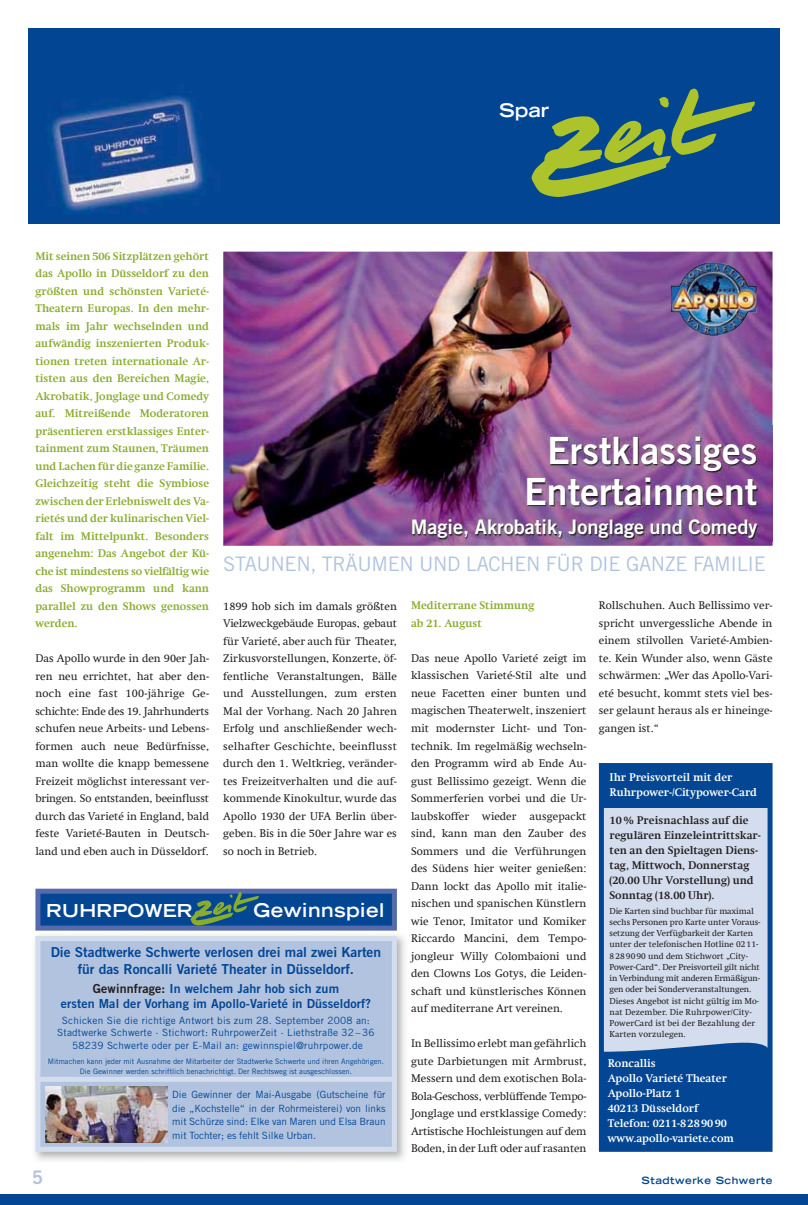
<style>
.page{position:relative;width:808px;height:1205px;background:#fff}
.page>*{position:absolute;margin:0;border:0;box-sizing:border-box;transform-origin:0 0}
.t1{font:37.5px/41.2px "Trade Gothic LT Std Bd 2";color:#fff;text-align:right}
.t2{font:20px "Trade Gothic LT Std";letter-spacing:-.02em;color:#b1c3df}
.t3{font:20px "Trade Gothic LT Std Bd 2";color:#fff}
.t4{font:700 expanded 18.88px "Trade Gothic LT Std";letter-spacing:.025em;color:#fff}
.t5{font:700 expanded 18.75px "Trade Gothic LT Std";color:#fff}
.t6{font:18.75px "Trade Gothic LT Std Bd 2";color:#b1c3df}
.t7{font:700 expanded 17.88px "Trade Gothic LT Std";letter-spacing:.01em;color:#fff}
.t8{font:13.75px/17.5px "Trade Gothic LT Std Bd 2";color:#034694;text-align:center}
.t9{font:12.5px/15px "Trade Gothic LT Std Bd 2";letter-spacing:.01em;color:#034694;text-align:center}
.t10{font:11.25px/17.5px "Swift Com";color:#231f20;text-align:justify}
.t11{font:700 11.25px/17.5px "Swift Com";color:#88ac2e;text-align:justify}
.t12{font:700 11.25px/15px "Swift Com";color:#fff}
.t13{font:700 11.25px/15px "Swift Com";color:#231f20}
.t14{font:10px/13.8px "Trade Gothic LT Std";letter-spacing:.02em;color:#034694;text-align:justify}
.t15{font:700 expanded 10px "Trade Gothic LT Std";letter-spacing:.05em;color:#034694}
.t16{font:8.75px/11.2px "Swift Com";letter-spacing:-.01em;color:#231f20}
.t17{font:7.5px/10px "Trade Gothic LT Std";color:#034694;text-align:center}
.s1{color:#231f20}
</style>
<div class="page">
<div style="left:0;top:1194px;width:808px;height:11px;background:#034694"></div>
<img style="left:28px;top:28px;width:752px;height:195px">
<svg style="left:531px;top:88px;width:224px;height:109px;background:#356b73"></svg>
<div style="left:601px;top:765px;width:169px;height:384px;background:#d4dded"></div>
<div style="left:599px;top:763px;width:173px;height:389px;border:5px solid #034694"></div>
<svg style="left:601px;top:1032px;width:169px;height:119px;background:#1c589e"></svg>
<div style="left:602px;top:765px;width:168px;height:42px;background:#034694"></div>
<img style="left:35px;top:935px;width:370px;height:226px">
<div style="left:38px;top:938px;width:356px;height:211px;background:#b1c3df"></div>
<div style="left:35px;top:936px;width:362px;height:216px;border:5px solid #d4dded"></div>
<div style="left:38px;top:891px;width:356px;height:37px;background:#034694"></div>
<div style="left:35px;top:888px;width:362px;height:42px;border:5px solid #566bab"></div>
<svg style="left:191px;top:892px;width:68px;height:33px"></svg>
<div style="left:35px;top:1077px;width:362px;height:5px;background:#d4dded"></div>
<img style="left:45px;top:1087px;width:122px;height:55px">
<img style="left:223px;top:252px;width:549px;height:294px">
<img style="left:395px;top:426px;width:378px;height:115px">
<img style="left:680px;top:262px;width:68px;height:74px">
<h3 class="t5" style="left:499px;top:99px;width:51px">Spar</h3>
<p class="t11" style="left:35px;top:247px;width:175px">Mit seinen 506 Sitzplätzen gehört das Apollo in Düsseldorf zu den größten und schönsten Varieté-Theatern Europas. In den mehr&shy;mals im Jahr wechselnden und aufwändig inszenierten Produk&shy;tionen treten internationale Ar&shy;tisten aus den Bereichen Magie, Akrobatik, Jonglage und Comedy auf. Mitreißende Moderatoren präsentieren erstklassiges Enter&shy;tainment zum Staunen, Träumen und Lachen für die ganze Familie.<br>Gleichzeitig steht die Symbiose zwischen der Erlebniswelt des Va&shy;rietés und der kulinarischen Viel&shy;falt im Mittelpunkt. Besonders angenehm: Das Angebot der Kü&shy;che ist mindestens so vielfältig wie das Showprogramm und kann parallel zu den Shows genossen werden.</p>
<p class="t10" style="left:35px;top:650px;width:175px">Das Apollo wurde in den 90er Jah&shy;ren neu errichtet, hat aber den&shy;noch eine fast 100-jährige Ge&shy;schichte: Ende des 19. Jahrhunderts schufen neue Arbeits- und Lebens&shy;formen auch neue Bedürfnisse, man wollte die knapp bemessene Freizeit möglichst interessant ver&shy;bringen. So entstanden, beeinflusst durch das Varieté in England, bald feste Varieté-Bauten in Deutsch&shy;land und eben auch in Düsseldorf.</p>
<h1 class="t1" style="left:524px;top:434px;width:235px">Erstklassiges<br>Entertainment</h1>
<h2 class="t3" style="left:411px;top:519px;width:348px">Magie, Akrobatik, Jonglage und Comedy</h2>
<h2 class="t2" style="left:223px;top:556px;width:544px">STAUNEN, TRÄUMEN UND LACHEN FÜR DIE GANZE FAMILIE</h2>
<p class="t10" style="left:599px;top:597px;width:175px">Rollschuhen. Auch Bellissimo ver&shy;spricht unvergessliche Abende in einem stilvollen Varieté-Ambien&shy;te. Kein Wunder also, wenn Gäste schwärmen: „Wer das Apollo-Vari&shy;eté besucht, kommt stets viel bes&shy;ser gelaunt heraus als er hineinge&shy;gangen ist.“</p>
<p class="t10" style="left:223px;top:597px;width:175px">1899 hob sich im damals größten Vielzweckgebäude Europas, gebaut für Varieté, aber auch für Theater, Zirkusvorstellungen, Konzerte, öf&shy;fentliche Veranstaltungen, Bälle und Ausstellungen, zum ersten Mal der Vorhang. Nach 20 Jahren Erfolg und anschließender wech&shy;selhafter Geschichte, beeinflusst durch den 1. Weltkrieg, veränder&shy;tes Freizeitverhalten und die auf&shy;kommende Kinokultur, wurde das Apollo 1930 der UFA Berlin über&shy;geben. Bis in die 50er Jahre war es so noch in Betrieb.</p>
<p class="t11" style="left:411px;top:597px;width:125px">Mediterrane Stimmung ab 21. August</p>
<p class="t10" style="left:411px;top:649px;width:177px">Das neue Apollo Varieté zeigt im klassischen Varieté-Stil alte und neue Facetten einer bunten und magischen Theaterwelt, inszeniert mit modernster Licht- und Ton&shy;technik. Im regelmäßig wechseln&shy;den Programm wird ab Ende Au&shy;gust Bellissimo gezeigt. Wenn die Sommerferien vorbei und die Ur&shy;laubskoffer wieder ausgepackt sind, kann man den Zauber des Sommers und die Verführungen des Südens hier weiter genießen:<br>Dann lockt das Apollo mit italie&shy;nischen und spanischen Künstlern wie Tenor, Imitator und Komiker Riccardo Mancini, dem Tempo&shy;jongleur Willy Colombaioni und den Clowns Los Gotys, die Leiden&shy;schaft und künstlerisches Können auf mediterrane Art vereinen.</p>
<p class="t10" style="left:411px;top:1035px;width:177px">In Bellissimo erlebt man gefährlich gute Darbietungen mit Armbrust, Messern und dem exotischen Bola-Bola-Geschoss, verblüffende Tempo-Jonglage und erstklassige Comedy:<br>Artistische Hochleistungen auf dem Boden, in der Luft oder auf rasanten</p>
<p class="t12" style="left:609px;top:770px;width:149px">Ihr Preisvorteil mit der<br>Ruhrpower-/Citypower-Card</p>
<p class="t13" style="left:609px;top:812px;width:153px">10 % Preisnachlass auf die regulären Einzeleintrittskar&shy;ten an den Spieltagen Diens&shy;tag, Mittwoch, Donnerstag (20.00 Uhr Vorstellung) und<br>Sonntag (18.00 Uhr).</p>
<p class="t16" style="left:609px;top:905px;width:153px">Die Karten sind buchbar für maxi mal sechs Personen pro Karte unter Voraus&shy;setzung der Verfügbarkeit der Karten unter der telefonischen Hotline 02 11- 8 28 90 90 und dem Stichwort „City-Power-Card“. Der Preisvorteil gilt nicht in Verbindung mit anderen Er mäßi gun&shy;gen oder bei Sonderveranstaltungen.<br>Dieses Angebot ist nicht gültig im Mo&shy;nat Dezember. Die Ruhrpower/City-PowerCard ist bei der Bezahlung der Karten vorzulegen.</p>
<h3 class="t7" style="left:46px;top:900px;width:148px">RUHRPOWER</h3>
<h3 class="t4" style="left:254px;top:899px;width:132px">Gewinnspiel</h3>
<p class="t8" style="left:51px;top:945px;width:332px">Die Stadtwerke Schwerte verlosen drei mal zwei Karten für das Roncalli Varieté Theater in Düsseldorf.</p>
<p class="t9" style="left:61px;top:982px;width:312px"><span class="s1">Gewinnfrage:</span> In welchem Jahr hob sich zum<br>ersten Mal der Vorhang im Apollo-Varieté in Düsseldorf?</p>
<p class="t14" style="left:57px;top:1015px;width:319px;line-height:12.5px;text-align:center">Schicken Sie die richtige Antwort bis zum 28. September 2008 an:<br>Stadtwerke Schwerte · Stichwort: RuhrpowerZeit · Liethstraße 32 – 36<br>58239 Schwerte oder per E-Mail an: gewinnspiel@ruhrpower.de</p>
<p class="t17" style="left:48px;top:1057px;width:338px">Mitmachen kann jeder mit Ausnahme der Mitarbeiter der Stadtwerke Schwerte und ihren Angehörigen.<br>Die Gewinner werden schriftlich benachrichtigt. Der Rechtsweg ist ausgeschlossen.</p>
<p class="t12" style="left:608px;top:1056px;width:128px">Roncallis<br>Apollo Varieté Theater<br>Apollo-Platz 1<br>40213 Düsseldorf<br>Telefon: 0211-8 28 90 90 www.apollo-variete.com</p>
<p class="t14" style="left:172px;top:1088px;width:215px">Die Gewinner der Mai-Ausgabe (Gutscheine für die „Kochstelle“ in der Rohrmeisterei) von links mit Schürze sind: Elke van Maren und Elsa Braun mit Tochter; es fehlt Silke Urban.</p>
<h3 class="t6" style="left:32px;top:1170px;width:13px">5</h3>
<p class="t15" style="left:642px;top:1174px;width:132px">Stadtwerke Schwerte</p>
</div>
